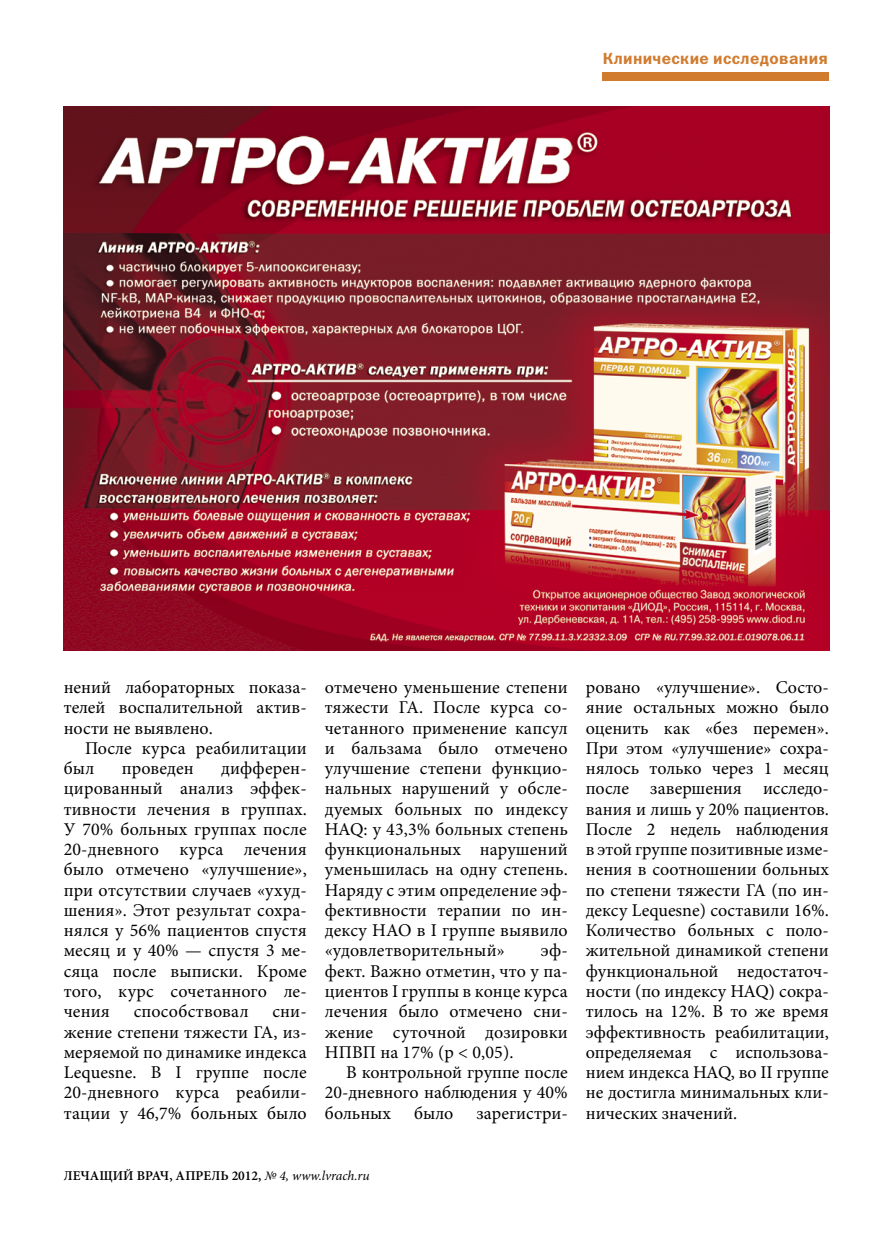
<style>
.page{position:relative;width:893px;height:1234px;background:#fff}
.page>*{position:absolute;margin:0;border:0;box-sizing:border-box;transform-origin:0 0}
.t1{font:18px/20.2px "Minion Pro";letter-spacing:.005em;color:#000;text-align:justify}
.t2{font:16.2px "Franklin Gothic Demi C";letter-spacing:.02em;color:#d17b2e}
.t3{font:600 13.5px "Minion Pro";color:#000}
.s1{font-weight:400;font-style:italic}
</style>
<div class="page">
<div style="left:603px;top:72px;width:226px;height:9px;background:#d17b2e"></div>
<img style="left:64px;top:106px;width:765px;height:544px">
<p class="t2" style="left:603px;top:50px;width:227px">Клинические исследования</p>
<p class="t1" style="left:64px;top:677px;width:244px">нений лабораторных показа&shy;телей воспалительной актив&shy;ности не выявлено.</p>
<p class="t1" style="left:64px;top:737px;width:244px;text-indent:21px">После курса реабилитации был</p>
<p class="t1" style="left:64px;top:758px;width:245px;text-indent:157px">дифферен&shy;цированный анализ эффек&shy;тивности лечения в группах.<br>У 70% больных группах после 20-дневного курса лечения было отмечено «улучшение», при отсутствии случаев «ухуд&shy;шения». Этот результат сохра&shy;нялся у 56% пациентов спустя месяц и у 40% — спустя 3 ме&shy;сяца после выписки. Кроме того, курс сочетанного ле&shy;чения</p>
<p class="t1" style="left:122px;top:758px;width:74px">проведен</p>
<p class="t1" style="left:134px;top:1001px;width:116px">способствовал</p>
<p class="t1" style="left:64px;top:1001px;width:245px;text-indent:209px">сни&shy;жение степени тяжести ГА, из&shy;меряемой по динамике индекса Lequesne. В I группе после 20-дневного курса реабили&shy;тации у 46,7% больных было</p>
<p class="t1" style="left:325px;top:677px;width:245px">отмечено уменьшение степени тяжести ГА. После курса со&shy;четанного применение капсул и бальзама было отмечено улучшение степени функцио&shy;нальных нарушений у обсле&shy;дуемых больных по индексу HAQ: у 43,3% больных степень функциональных нарушений уменьшилась на одну степень.<br>Наряду с этим определение эф&shy;фективности терапии по ин&shy;дексу НАО в I группе выявило «удовлетворительный»</p>
<p class="t1" style="left:325px;top:940px;width:245px;text-indent:216px">эф&shy;фект. Важно отметин, что у па&shy;циентов I группы в конце курса лечения было отмечено сни&shy;жение суточной дозировки НПВП на 17% (р &lt; 0,05).</p>
<p class="t1" style="left:325px;top:1061px;width:245px;text-indent:21px">В контрольной группе после 20-дневного наблюдения у 40% больных</p>
<p class="t1" style="left:414px;top:1102px;width:41px">было</p>
<p class="t1" style="left:476px;top:1102px;width:93px">зарегистри-</p>
<p class="t1" style="left:586px;top:677px;width:245px">ровано «улучшение». Состо&shy;яние остальных можно было оценить как «без перемен».<br>При этом «улучшение» сохра&shy;нялось только через 1 месяц после завершения исследо&shy;вания и лишь у 20% пациентов.<br>После 2 недель наблюдения в этой группе позитивные изме&shy;нения в соотношении больных по степени тяжести ГА (по ин&shy;дексу Lequesne) составили 16%.<br>Количество больных с поло&shy;жительной динамикой степени функциональной недостаточ&shy;ности (по индексу HAQ) сокра&shy;тилось на 12%. В то же время эффективность реабилитации, определяемая с использова&shy;нием индекса HAQ, во II группе не достигла минимальных кли&shy;нических значений.</p>
<p class="t3" style="left:64px;top:1165px;width:308px">ЛЕЧАЩИЙ ВРАЧ, АПРЕЛЬ 2012, <span class="s1">№ 4, www.lvrach.ru</span></p>
</div>
